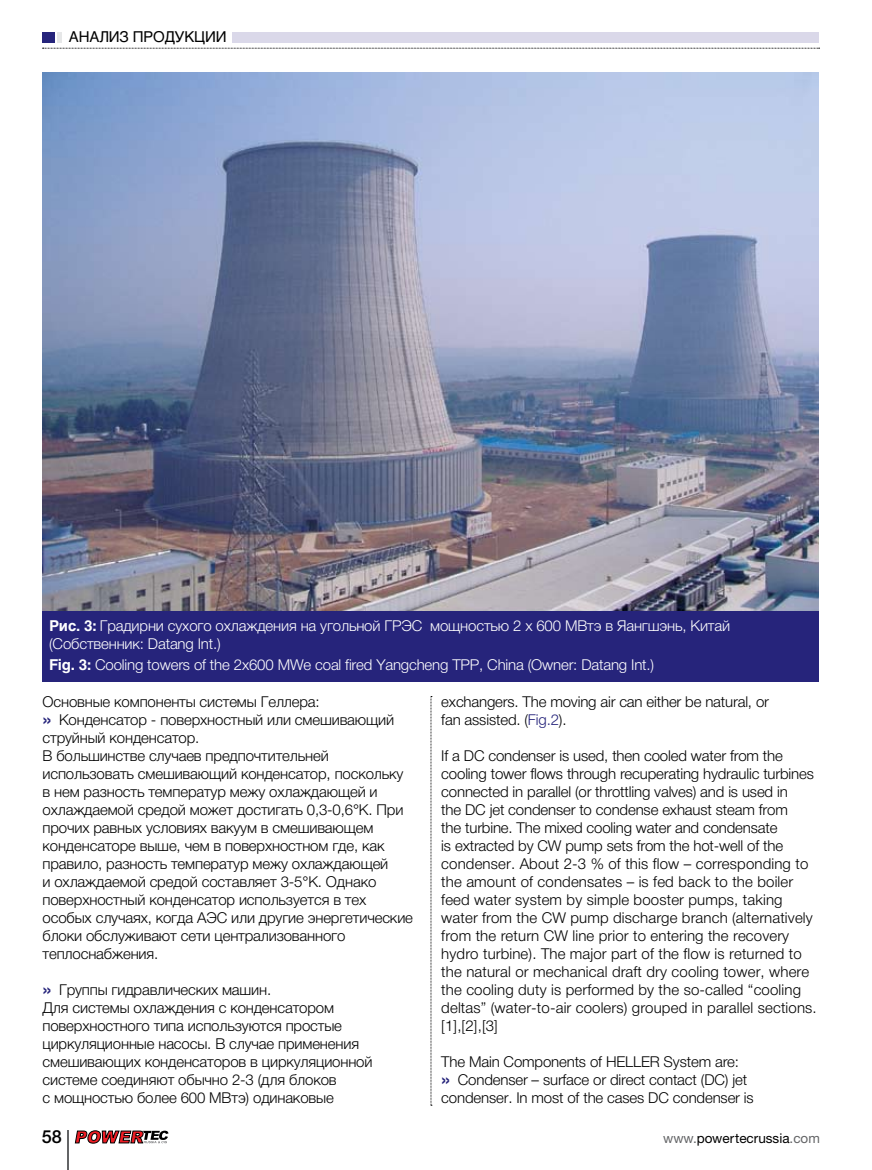
<style>
.page{position:relative;width:872px;height:1170px;background:#fff}
.page>*{position:absolute;margin:0;border:0;box-sizing:border-box;transform-origin:0 0}
.t1{font:500 18px "Helvetica Neue";color:#000}
.t2{font:300 15px/18px "Helvetica Neue LTCYR";letter-spacing:-.01em;color:#000}
.t3{font:300 15px/18px "Helvetica Neue LTCYR";letter-spacing:.01em;color:#000}
.t4{font:300 15px/18px "Helvetica Neue LTCYR";letter-spacing:-.01em;color:#fff}
.t5{font:15px "Helvetica Cyr Upright";letter-spacing:-.01em;color:#000}
.t6{font:13.5px "Helvetica Neue";color:#000}
.s1{font-family:"Helvetica Cyr";font-weight:700}
.s2{font-family:"Helvetica Neue";font-weight:500;font-size:19.5px;color:#26247b}
.s3{color:#26247b}
.s4{color:#636466}
</style>
<div class="page">
<hr style="left:67px;top:1130px;width:2px;height:39px;background:#636466">
<svg style="left:431px;top:696px;width:1px;height:409px"></svg>
<svg style="left:43px;top:48px;width:776px;height:1px"></svg>
<div style="left:233px;top:32px;width:585px;height:10px;background:#dad8e9"></div>
<hr style="left:58px;top:32px;width:4px;height:11px;background:#e6e7e8">
<div style="left:43px;top:32px;width:12px;height:11px;background:#26247b"></div>
<svg style="left:75px;top:1130px;width:93px;height:13px"></svg>
<img style="left:43px;top:73px;width:776px;height:538px">
<div style="left:43px;top:611px;width:776px;height:71px;background:#26247b"></div>
<p class="t5" style="left:69px;top:29px;width:159px">АНАЛИЗ ПРОДУКЦИИ</p>
<p class="t4" style="left:49px;top:617px;width:682px"><span class="s1">Рис. 3:</span> Градирни сухого охлаждения на угольной ГРЭС мощностью 2 х 600 МВтэ в Яангшэнь, Китай (Собственник: Datang Int.)</p>
<p class="t4" style="left:49px;top:656px;width:606px"><span class="s1">Fig. 3:</span> Cooling towers of the 2x600 MWe coal fired Yangcheng TPP, China (Owner: Datang Int.)</p>
<p class="t2" style="left:43px;top:692px;width:372px">Основные компоненты системы Геллера:<br><span class="s2">»</span> Конденсатор - поверхностный или смешивающий струйный конденсатор.<br>В большинстве случаев предпочтительней использовать смешивающий конденсатор, поскольку в нем разность температур межу охлаждающей и охлаждаемой средой может достигать 0,3-0,6°K. При прочих равных условиях вакуум в смешивающем конденсаторе выше, чем в поверхностном где, как правило, разность температур межу охлаждающей<br>и охлаждаемой средой составляет 3-5°K. Однако поверхностный конденсатор используется в тех особых случаях, когда АЭС или другие энергетические блоки обслуживают сети централизованного теплоснабжения.</p>
<p class="t2" style="left:43px;top:980px;width:331px"><span class="s2">»</span> Группы гидравлических машин.<br>Для системы охлаждения с конденсатором поверхностного типа используются простые циркуляционные насосы. В случае применения смешивающих конденсаторов в циркуляционной системе соединяют обычно 2-3 (для блоков<br>с мощностью более 600 МВтэ) одинаковые</p>
<p class="t1" style="left:42px;top:1126px;width:22px">58</p>
<p class="t2" style="left:441px;top:692px;width:329px">exchangers. The moving air can either be natural, or fan assisted. (<span class="s3">Fig.2</span>).</p>
<p class="t3" style="left:441px;top:746px;width:377px">If a DC condenser is used, then cooled water from the cooling tower flows through recuperating hydraulic turbines connected in parallel (or throttling valves) and is used in<br>the DC jet condenser to condense exhaust steam from<br>the turbine. The mixed cooling water and condensate<br>is extracted by CW pump sets from the hot-well of the condenser. About 2-3 % of this flow – corresponding to the amount of condensates – is fed back to the boiler feed water system by simple booster pumps, taking water from the CW pump discharge branch (alternatively from the return CW line prior to entering the recovery hydro turbine). The major part of the flow is returned to the natural or mechanical draft dry cooling tower, where the cooling duty is performed by the so-called “cooling deltas” (water-to-air coolers) grouped in parallel sections. [1],[2],[3]</p>
<p class="t2" style="left:441px;top:1052px;width:314px">The Main Components of HELLER System are:<br><span class="s2">»</span> Condenser – surface or direct contact (DC) jet condenser. In most of the cases DC condenser is</p>
<p class="t6" style="left:663px;top:1130px;width:158px"><span class="s4">www.</span>powertecrussia<span class="s4">.com</span></p>
</div>
